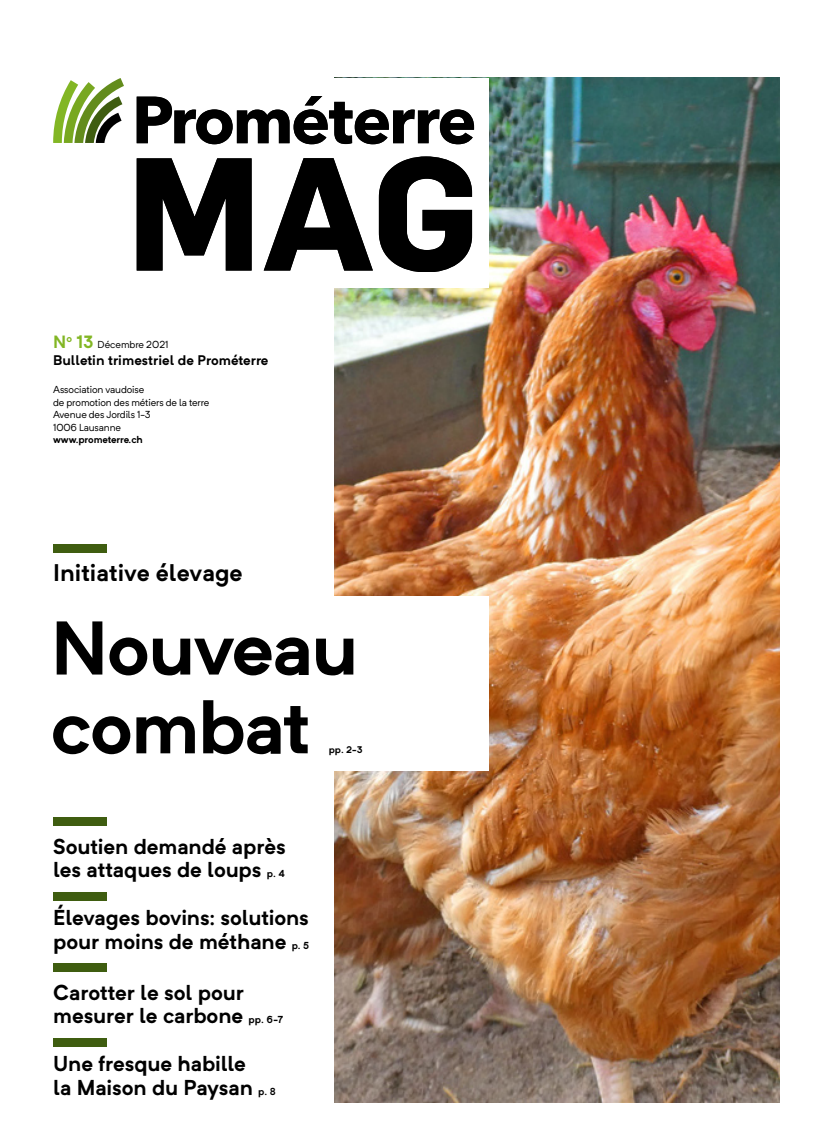
<style>
.page{position:relative;width:833px;height:1134px;background:#fff}
.page>*{position:absolute;margin:0;border:0;box-sizing:border-box;transform-origin:0 0}
.t1{font:700 74.75px/78.8px "Neutrif Pro";letter-spacing:-.025em;color:#000}
.t2{font:700 23.75px "Neutrif Pro";color:#000}
.t3{font:700 21.25px/23.8px "Neutrif Pro";letter-spacing:-.005em;color:#000}
.t4{font:700 13.75px "Neutrif Pro";color:#000}
.t5{font:10px/12.5px "Neutrif Pro";letter-spacing:-.01em;color:#000}
.t6{font:700 10px "Neutrif Pro";letter-spacing:-.01em;color:#000}
.t7{font:700 9.5px "Neutrif Pro";color:#000}
.s1{font-weight:700;font-size:17.5px;color:#82b624}
.s2{font-size:10px}
</style>
<div class="page">
<img style="left:335px;top:78px;width:445px;height:1024px">
<div style="left:53px;top:78px;width:436px;height:209px;background:#fff"></div>
<svg style="left:53px;top:78px;width:71px;height:65px"></svg>
<svg style="left:137px;top:96px;width:337px;height:48px"></svg>
<svg style="left:264px;top:158px;width:109px;height:113px"></svg>
<svg style="left:137px;top:158px;width:115px;height:113px"></svg>
<svg style="left:379px;top:156px;width:93px;height:116px"></svg>
<div style="left:53px;top:596px;width:436px;height:175px;background:#fff"></div>
<div style="left:53px;top:544px;width:53px;height:9px;background:#3f5d10"></div>
<div style="left:53px;top:817px;width:53px;height:9px;background:#3f5d10"></div>
<div style="left:53px;top:892px;width:53px;height:9px;background:#3f5d10"></div>
<div style="left:53px;top:963px;width:53px;height:9px;background:#3f5d10"></div>
<div style="left:53px;top:1038px;width:53px;height:9px;background:#3f5d10"></div>
<p class="t5" style="left:53px;top:338px;width:117px"><span class="s1">N</span><sup>o</sup> <span class="s1">13</span> Décembre 2021</p>
<p class="t4" style="left:53px;top:350px;width:217px">Bulletin trimestriel de Prométerre</p>
<p class="t5" style="left:53px;top:383px;width:158px">Association vaudoise<br>de promotion des métiers de la terre<br>Avenue des Jordils 1-3<br>1006 Lausanne</p>
<p class="t6" style="left:53px;top:433px;width:91px">www.prometerre.ch</p>
<p class="t2" style="left:53px;top:556px;width:191px">Initiative élevage</p>
<h1 class="t1" style="left:50px;top:606px;width:309px">Nouveau combat</h1>
<p class="t7" style="left:329px;top:743px;width:35px">pp. 2-3</p>
<p class="t3" style="left:53px;top:833px;width:234px">Soutien demandé après les attaques de loups <span class="s2">p. 4</span></p>
<p class="t3" style="left:53px;top:905px;width:257px">Élevages bovins: solutions pour moins de méthane <span class="s2">p. 5</span></p>
<p class="t3" style="left:53px;top:979px;width:231px">Carotter le sol pour mesurer le carbone <span class="s2">pp. 6-7</span></p>
<p class="t3" style="left:53px;top:1051px;width:224px">Une fresque habille<br>la Maison du Paysan <span class="s2">p. 8</span></p>
</div>
